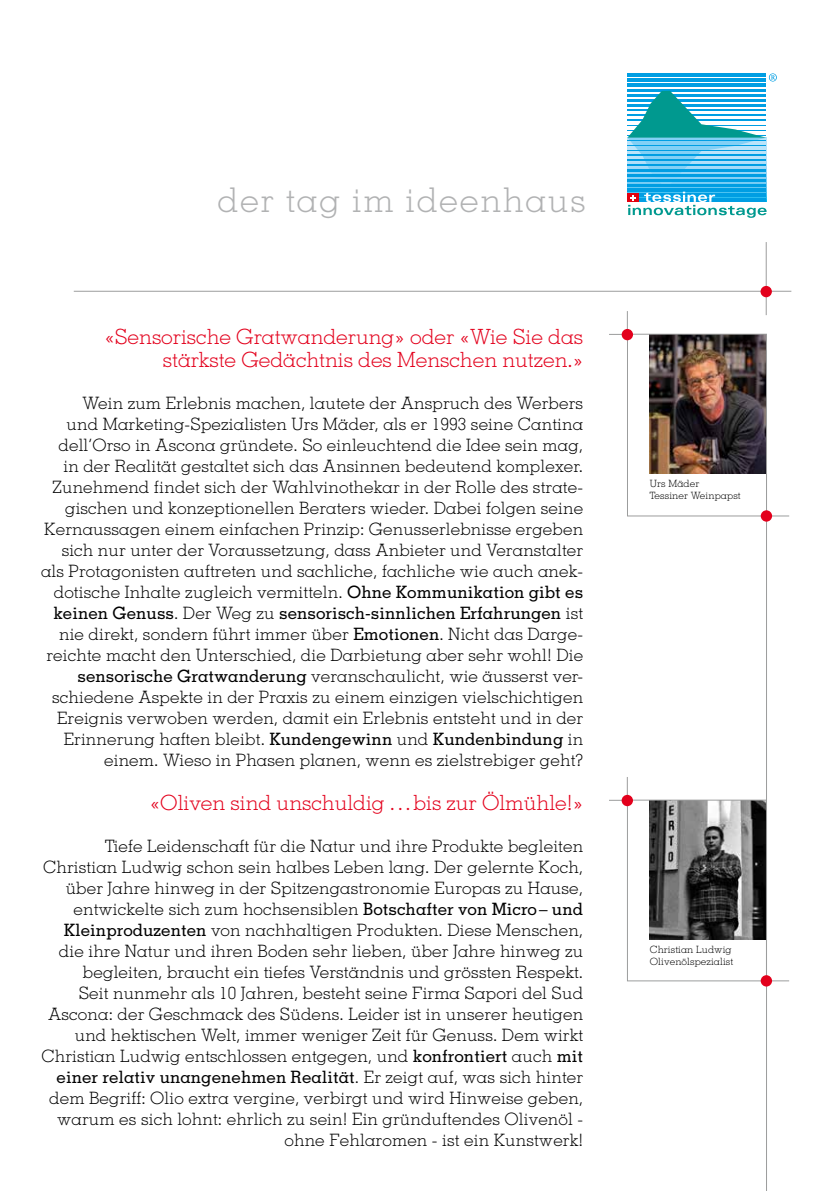
<style>
.page{position:relative;width:840px;height:1191px;background:#fff}
.page>*{position:absolute;margin:0;border:0;box-sizing:border-box;transform-origin:0 0}
.t1{font:300 34px "Memphis LT Std";letter-spacing:.05em;color:#b1b2b3}
.t2{font:300 21px/23px "Memphis LT Std";color:#e3001c;text-align:right}
.t3{font:300 17px/21px "Memphis LT Std";letter-spacing:.01em;color:#000;text-align:right}
.t4{font:300 10px/12px "Memphis LT Std";letter-spacing:.01em;color:#000}
.s1{font-weight:500}
</style>
<div class="page">
<svg style="left:771px;top:291px;width:19px;height:1px"></svg>
<hr style="left:765px;top:242px;width:1px;height:73px;background:#9c9d9d">
<hr style="left:74px;top:291px;width:692px;height:1px;background:#9c9d9d">
<div style="left:760px;top:286px;width:11px;height:11px;background:#e3001c;border-radius:50%"></div>
<div style="left:627px;top:138px;width:138px;height:64px;background:linear-gradient(to right,#009ee3,#009ee3)"></div>
<hr style="left:627px;top:74px;width:138px;height:3px;background:#009ee3">
<hr style="left:627px;top:79px;width:138px;height:3px;background:#009ee3">
<hr style="left:627px;top:84px;width:138px;height:3px;background:#009ee3">
<hr style="left:627px;top:89px;width:138px;height:3px;background:#009ee3">
<svg style="left:627px;top:91px;width:138px;height:93px"></svg>
<hr style="left:627px;top:188px;width:138px;height:4px;background:#009ee3">
<hr style="left:627px;top:184px;width:138px;height:2px;background:#009ee3">
<hr style="left:627px;top:179px;width:138px;height:2px;background:#009ee3">
<hr style="left:627px;top:174px;width:138px;height:2px;background:#009ee3">
<hr style="left:627px;top:169px;width:138px;height:2px;background:#009ee3">
<hr style="left:627px;top:164px;width:138px;height:2px;background:#009ee3">
<hr style="left:627px;top:159px;width:138px;height:2px;background:#009ee3">
<hr style="left:627px;top:155px;width:138px;height:1px;background:#009ee3">
<hr style="left:627px;top:150px;width:138px;height:1px;background:#009ee3">
<hr style="left:627px;top:145px;width:138px;height:1px;background:#009ee3">
<hr style="left:627px;top:140px;width:138px;height:1px;background:#009ee3">
<svg style="left:768px;top:73px;width:8px;height:8px"></svg>
<svg style="left:627px;top:192px;width:139px;height:26px"></svg>
<hr style="left:765px;top:473px;width:1px;height:718px;background:#9c9d9d">
<svg style="left:609px;top:311px;width:22px;height:24px"></svg>
<img style="left:649px;top:336px;width:115px;height:137px">
<div style="left:626px;top:334px;width:140px;height:182px;border:1px solid #9c9d9d"></div>
<div style="left:621px;top:329px;width:11px;height:11px;background:#e3001c;border-radius:50%"></div>
<svg style="left:771px;top:515px;width:17px;height:1px"></svg>
<div style="left:760px;top:510px;width:11px;height:11px;background:#e3001c;border-radius:50%"></div>
<svg style="left:609px;top:777px;width:22px;height:24px"></svg>
<img style="left:649px;top:801px;width:115px;height:138px">
<div style="left:626px;top:799px;width:140px;height:182px;border:1px solid #9c9d9d"></div>
<div style="left:621px;top:795px;width:11px;height:11px;background:#e3001c;border-radius:50%"></div>
<svg style="left:771px;top:980px;width:17px;height:1px"></svg>
<div style="left:760px;top:975px;width:11px;height:11px;background:#e3001c;border-radius:50%"></div>
<h1 class="t1" style="left:217px;top:179px;width:369px">der tag im ideenhaus</h1>
<p class="t2" style="left:104px;top:325px;width:480px">«Sensorische Gratwanderung» oder «Wie Sie das stärkste Gedächtnis des Menschen nutzen.»</p>
<p class="t3" style="left:41px;top:392px;width:543px">Wein zum Erlebnis machen, lautete der Anspruch des Werbers<br>und Marketing-Spezialisten Urs Mäder, als er 1993 seine Cantina dell‘Orso in Ascona gründete. So einleuchtend die Idee sein mag, in der Realität gestaltet sich das Ansinnen bedeutend komplexer.<br>Zunehmend findet sich der Wahlvinothekar in der Rolle des strate&shy;gischen und konzeptionellen Beraters wieder. Dabei folgen seine Kernaussagen einem einfachen Prinzip: Genusserlebnisse ergeben sich nur unter der Voraussetzung, dass Anbieter und Veranstalter als Protagonisten auftreten und sachliche, fachliche wie auch anek&shy;dotische Inhalte zugleich vermitteln. <span class="s1">Ohne Kommunikation gibt es keinen Genuss</span>. Der Weg zu <span class="s1">sensorisch-sinnlichen Erfahrungen</span> ist nie direkt, sondern führt immer über <span class="s1">Emotionen</span>. Nicht das Darge&shy;reichte macht den Unterschied, die Darbietung aber sehr wohl! Die <span class="s1">sensorische Gratwanderung</span> veranschaulicht, wie äusserst ver&shy;schiedene Aspekte in der Praxis zu einem einzigen vielschichtigen Ereignis verwoben werden, damit ein Erlebnis entsteht und in der Erinnerung haften bleibt. <span class="s1">Kundengewinn</span> und <span class="s1">Kundenbindung</span> in einem. Wieso in Phasen planen, wenn es zielstrebiger geht?</p>
<p class="t2" style="left:150px;top:791px;width:434px">«Oliven sind unschuldig ...bis zur Ölmühle!»</p>
<p class="t3" style="left:41px;top:835px;width:543px">Tiefe Leidenschaft für die Natur und ihre Produkte begleiten Christian Ludwig schon sein halbes Leben lang. Der gelernte Koch, über Jahre hinweg in der Spitzengastronomie Europas zu Hause, entwickelte sich zum hochsensiblen <span class="s1">Botschafter von Micro– und Kleinproduzenten</span> von nachhaltigen Produkten. Diese Menschen, die ihre Natur und ihren Boden sehr lieben, über Jahre hinweg zu begleiten, braucht ein tiefes Verständnis und grössten Respekt.<br>Seit nunmehr als 10 Jahren, besteht seine Firma Sapori del Sud Ascona: der Geschmack des Südens. Leider ist in unserer heutigen und hektischen Welt, immer weniger Zeit für Genuss. Dem wirkt Christian Ludwig entschlossen entgegen, und <span class="s1">konfrontiert</span> auch <span class="s1">mit einer relativ unangenehmen Realität</span>. Er zeigt auf, was sich hinter dem Begriff: Olio extra vergine, verbirgt und wird Hinweise geben, warum es sich lohnt: ehrlich zu sein! Ein gründuftendes Olivenöl - ohne Fehlaromen - ist ein Kunstwerk!</p>
<p class="t4" style="left:649px;top:477px;width:92px">Urs Mäder<br>Tessiner Weinpapst</p>
<p class="t4" style="left:649px;top:943px;width:85px">Christian Ludwig<br>Olivenölspezialist</p>
</div>
